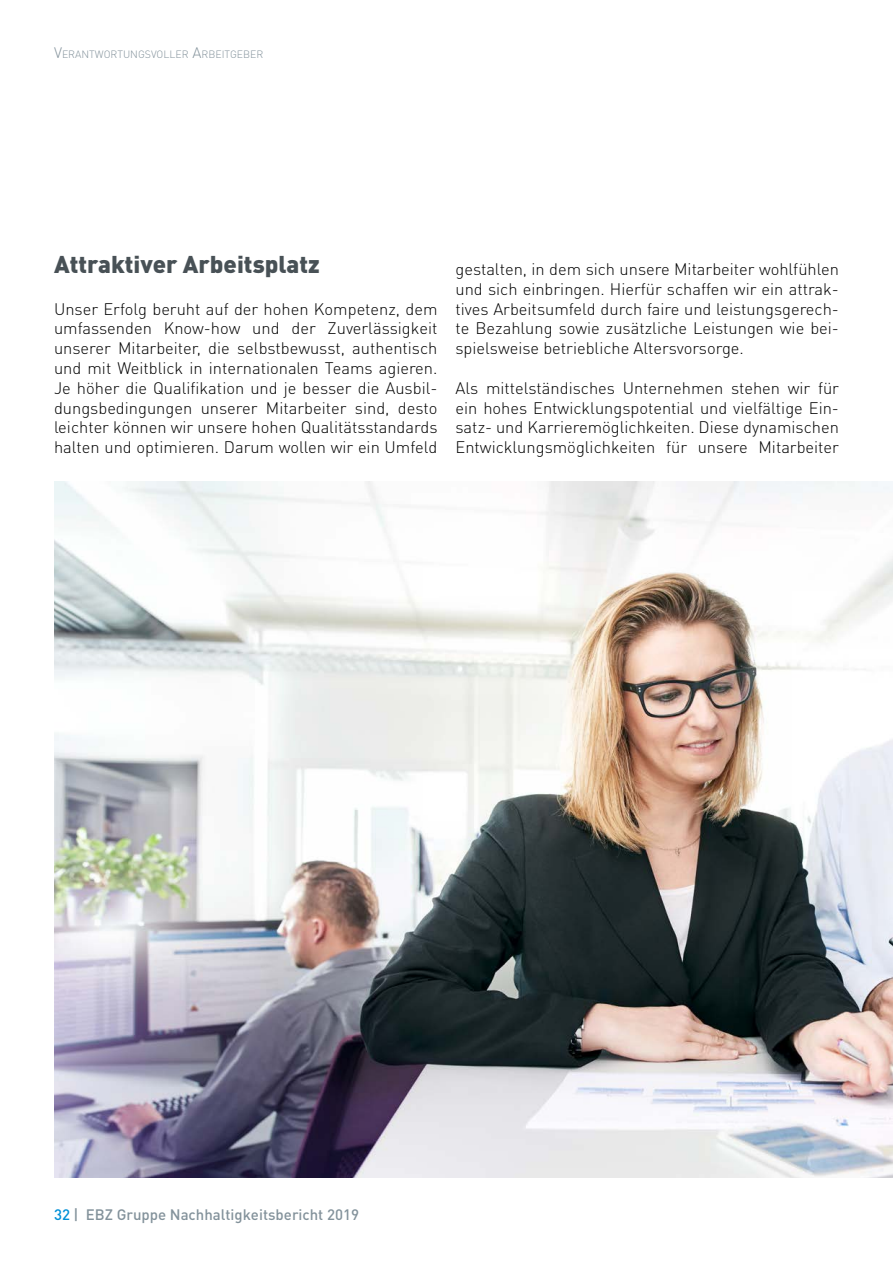
<style>
.page{position:relative;width:893px;height:1263px;background:#fff}
.page>*{position:absolute;margin:0;border:0;box-sizing:border-box;transform-origin:0 0}
.t1{font:900 24px "DIN Pro";color:#485156}
.t2{font:300 16.5px/19.8px "DIN Pro";color:#000;text-align:justify}
.t3{font:500 15px "DIN Pro";color:#83929b}
.t4{font:300 10.5px "DIN Pro";color:#83929b}
.s1{font-size:15px}
.s2{color:#0090d7}
</style>
<div class="page">
<img style="left:54px;top:482px;width:839px;height:696px">
<p class="t4" style="left:54px;top:47px;width:211px"><span class="s1">V</span>ERANTWORTU NGSVOLLER <span class="s1">A</span>RBEITG EBER</p>
<h1 class="t1" style="left:54px;top:248px;width:267px">Attraktiver Arbeitsplatz</h1>
<p class="t2" style="left:54px;top:298px;width:385px">Unser Erfolg beruht auf der hohen Kompetenz, dem umfassenden Know-how und der Zuverlässigkeit unserer Mitarbeiter, die selbstbewusst, authentisch und mit Weitblick in internationalen Teams agieren.<br>Je höher die Qualifikation und je besser die Ausbil&shy;dungsbedingungen unserer Mitarbeiter sind, desto leichter können wir unsere hohen Qualitätsstandards halten und optimieren. Darum wollen wir ein Umfeld</p>
<p class="t2" style="left:455px;top:258px;width:385px">gestalten, in dem sich unsere Mitarbeiter wohlfühlen und sich einbringen. Hierfür schaffen wir ein attrak&shy;tives Arbeitsumfeld durch faire und leistungsgerech&shy;te Bezahlung sowie zusätzliche Leistungen wie bei&shy;spielsweise betriebliche Altersvorsorge.</p>
<p class="t2" style="left:455px;top:377px;width:385px">Als mittelständisches Unternehmen stehen wir für ein hohes Entwicklungspotential und vielfältige Ein&shy;satz- und Karrieremöglichkeiten. Diese dynamischen Entwicklungsmöglichkeiten für unsere Mitarbeiter</p>
<p class="t3" style="left:54px;top:1205px;width:306px"><span class="s2">32</span> | EBZ Gruppe Nachhaltigkeitsbericht 2019</p>
</div>
